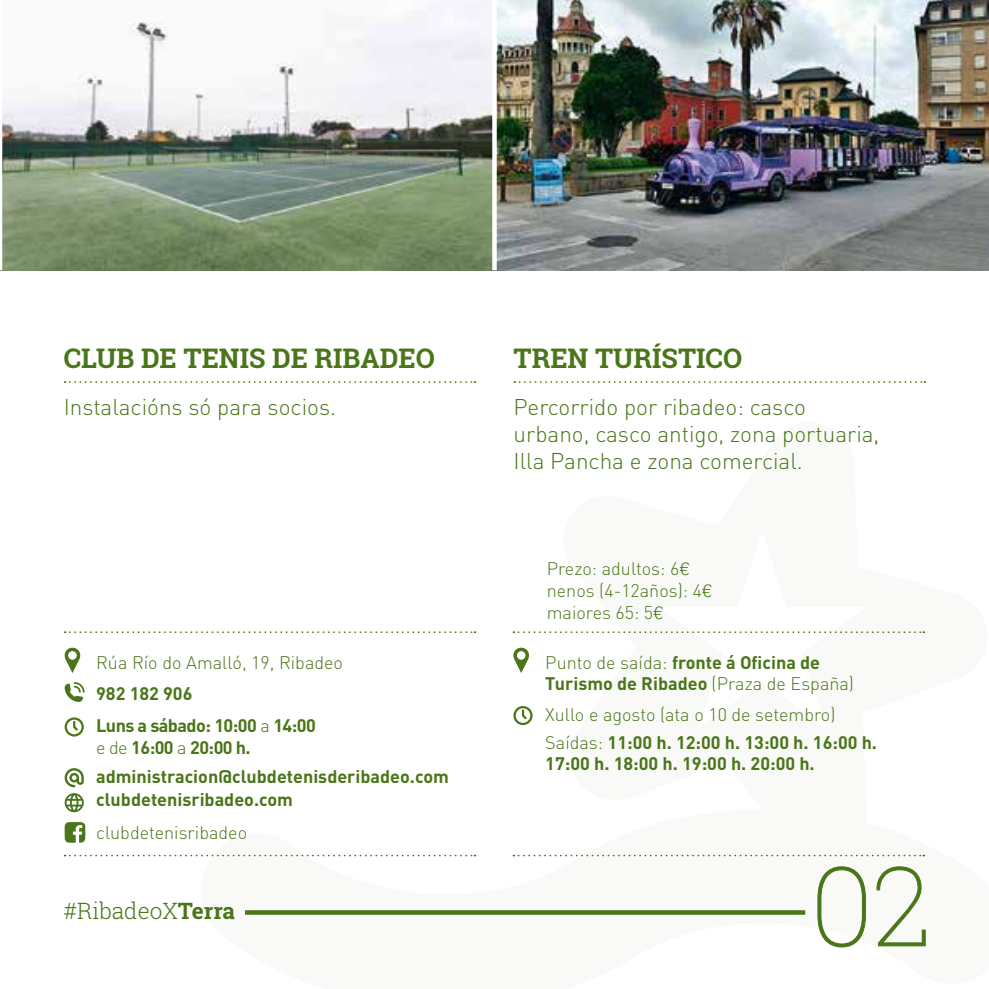
<style>
.page{position:relative;width:989px;height:989px;background:#fff}
.page>*{position:absolute;margin:0;border:0;box-sizing:border-box;transform-origin:0 0}
.t1{font:700 27px "Roboto Slab";color:#4a7518}
.t2{font:300 22.5px/27px "DIN";color:#4a7518}
.t3{font:300 22.5px "Roboto Slab";color:#4a7518}
.t4{font:700 18px/29px "DIN";color:#4a7518}
.t5{font:300 18px/21.6px "DIN";color:#4a7518}
.t6{font:700 18px/32.4px "DIN";letter-spacing:-.03em;color:#4a7518}
.s1{font-weight:300}
.s2{font-weight:700}
.s3{font-family:"Helvetica"}
</style>
<div class="page">
<svg style="left:245px;top:910px;width:560px;height:4px;background:#547c25"></svg>
<svg style="left:817px;top:866px;width:109px;height:82px"></svg>
<svg style="left:65px;top:381px;width:410px;height:2px"></svg>
<svg style="left:514px;top:381px;width:411px;height:2px"></svg>
<img style="left:2px;top:0;width:490px;height:270px">
<img style="left:497px;top:0;width:492px;height:270px">
<svg style="left:64px;top:647px;width:16px;height:26px"></svg>
<svg style="left:65px;top:682px;width:19px;height:20px"></svg>
<svg style="left:64px;top:717px;width:20px;height:20px"></svg>
<svg style="left:65px;top:768px;width:19px;height:19px"></svg>
<svg style="left:65px;top:793px;width:19px;height:19px"></svg>
<svg style="left:65px;top:822px;width:20px;height:20px"></svg>
<svg style="left:513px;top:647px;width:16px;height:26px"></svg>
<svg style="left:513px;top:706px;width:20px;height:20px"></svg>
<svg style="left:65px;top:631px;width:410px;height:2px"></svg>
<svg style="left:513px;top:631px;width:411px;height:2px"></svg>
<svg style="left:65px;top:854px;width:410px;height:2px"></svg>
<svg style="left:513px;top:854px;width:411px;height:2px"></svg>
<h1 class="t1" style="left:64px;top:340px;width:372px">CLUB DE TENIS DE RIBADEO</h1>
<p class="t2" style="left:64px;top:393px;width:274px">Instalacións só para socios.</p>
<p class="t5" style="left:96px;top:651px;width:248px">Rúa Río do Amalló, 19, Ribadeo</p>
<p class="t6" style="left:96px;top:676px;width:221px">982 182 906<br>Luns a sábado: 10:00 <span class="s1">a</span> 14:00</p>
<p class="t4" style="left:96px;top:732px;width:354px"><span class="s1">e de</span> 16:00 <span class="s1">a</span> 20:00 h. administracion@clubdetenisderibadeo.com</p>
<p class="t4" style="left:96px;top:783px;width:198px">clubdetenisribadeo.com</p>
<p class="t5" style="left:96px;top:822px;width:152px">clubdetenisribadeo</p>
<p class="t3" style="left:64px;top:895px;width:173px">#RibadeoX<span class="s2">Terra</span></p>
<h1 class="t1" style="left:513px;top:340px;width:230px">TREN TURÍSTICO</h1>
<p class="t2" style="left:513px;top:393px;width:367px">Percorrido por ribadeo: casco urbano, casco antigo, zona portuaria,<br>Illa Pancha e zona comercial.</p>
<p class="t5" style="left:547px;top:558px;width:167px">Prezo: adultos: 6<span class="s3">€ </span>nenos (4-12años): 4<span class="s3">€ </span>maiores 65: 5<span class="s3">€</span></p>
<p class="t4" style="left:545px;top:650px;width:310px;line-height:21.6px"><span class="s1">Punto de saída:</span> fronte á Oficina de<br>Turismo de Ribadeo <span class="s1">(Praza de España)</span></p>
<p class="t5" style="left:545px;top:700px;width:333px;line-height:27.9px">Xullo e agosto (ata o 10 de setembro)<br>Saídas: <span class="s2">11:00 h. 12:00 h. 13:00 h. 16:00 h.</span></p>
<p class="t4" style="left:545px;top:748px;width:271px">17:00 h. 18:00 h. 19:00 h. 20:00 h.</p>
</div>
